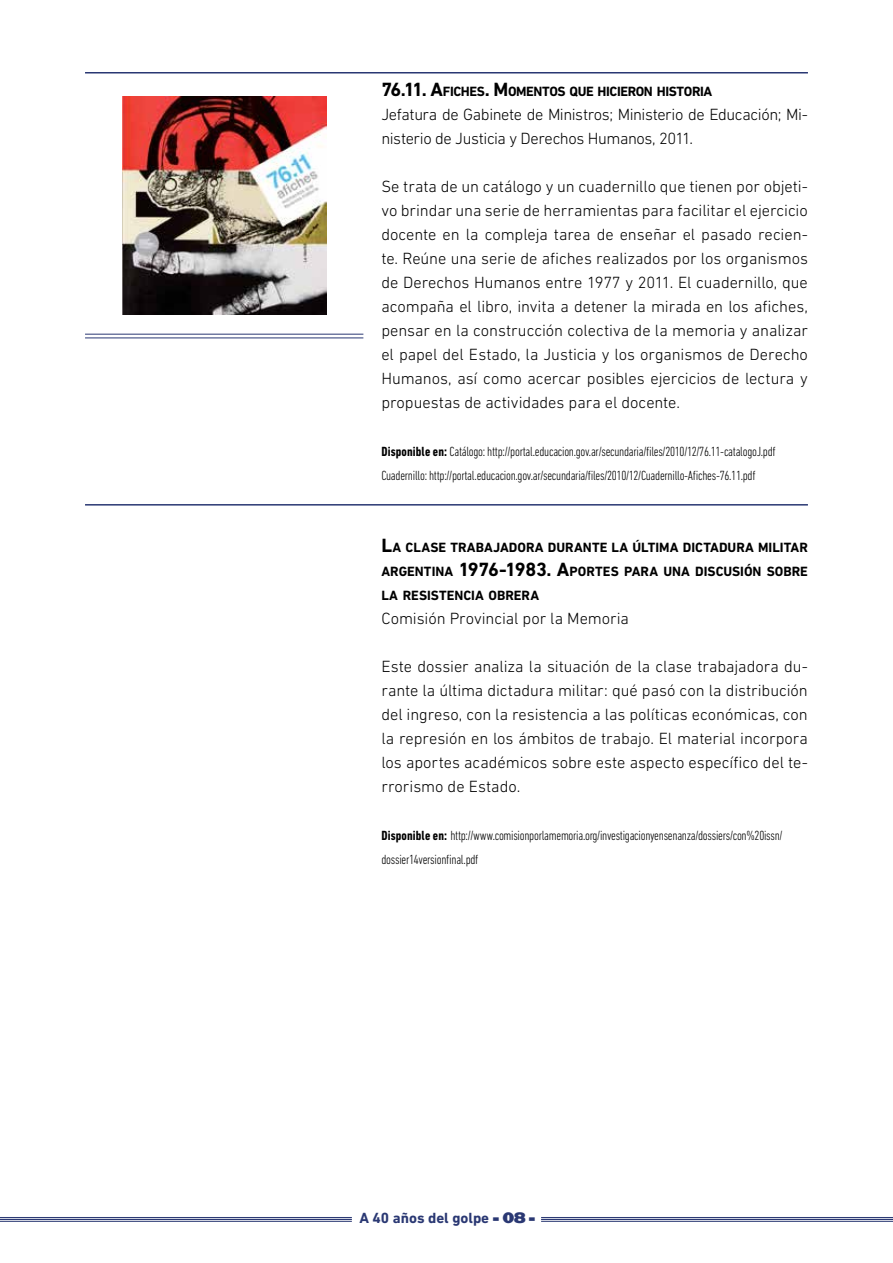
<style>
.page{position:relative;width:893px;height:1263px;background:#fff}
.page>*{position:absolute;margin:0;border:0;box-sizing:border-box;transform-origin:0 0}
.t1{font:300 16.5px/24px "DIN Next LT Pro";letter-spacing:-.01em;color:#000;text-align:justify}
.t2{font:700 15px "DIN Next LT Pro";color:#2a3873}
.t3{font:700 13.65px/24px "DIN Next LT Pro";color:#000;text-align:justify}
.t4{font:700 13.65px "DIN Next LT Pro";letter-spacing:-.03em;color:#000}
.t5{font:300 condensed 13.5px/24px "DIN Next LT Pro";letter-spacing:-.02em;color:#000}
.s1{font-size:19.5px}
.s2{font-weight:700}
.s3{font-family:"Giza Five Five";font-weight:400}
</style>
<div class="page">
<hr style="left:0;top:1217px;width:352px;height:1px;background:#2a3873">
<hr style="left:0;top:1219px;width:352px;height:1px;background:#2a3873">
<hr style="left:0;top:1221px;width:352px;height:1px;background:#2a3873">
<hr style="left:541px;top:1217px;width:352px;height:1px;background:#2a3873">
<hr style="left:541px;top:1219px;width:352px;height:1px;background:#2a3873">
<hr style="left:541px;top:1221px;width:352px;height:1px;background:#2a3873">
<hr style="left:85px;top:337px;width:278px;height:1px;background:#2a3873">
<hr style="left:85px;top:334px;width:278px;height:1px;background:#2a3873">
<hr style="left:85px;top:72px;width:723px;height:2px;background:#2a3873">
<hr style="left:85px;top:504px;width:723px;height:2px;background:#2a3873">
<img style="left:122px;top:96px;width:204px;height:218px">
<p class="t4" style="left:381px;top:83px;width:332px"><span class="s1">76.11. A</span>FICHES<span class="s1">. M</span> OMENTOS QUE HICIERON HISTORIA</p>
<p class="t1" style="left:381px;top:102px;width:428px">Jefatura de Gabinete de Ministros; Ministerio de Educación; Mi&shy;nisterio de Justicia y Derechos Humanos, 2011.</p>
<p class="t1" style="left:381px;top:174px;width:428px">Se trata de un catálogo y un cuadernillo que tienen por objeti&shy;vo brindar una serie de herramientas para facilitar el ejercicio docente en la compleja tarea de enseñar el pasado recien&shy;te. Reúne una serie de afiches realizados por los organismos de Derechos Humanos entre 1977 y 2011. El cuadernillo, que acompaña el libro, invita a detener la mirada en los afiches, pensar en la construcción colectiva de la memoria y analizar el papel del Estado, la Justicia y los organismos de Derecho Humanos, así como acercar posibles ejercicios de lectura y propuestas de actividades para el docente.</p>
<p class="t5" style="left:381px;top:439px;width:396px"><span class="s2">Disponible en:</span> Catálogo: http://portal.educacion.gov.ar/secundaria/files/2010/12/76.11-catalogoJ.pdf<br>Cuadernillo: http://portal.educacion.gov.ar/secundaria/files/2010/12/Cuadernillo-Afiches-76.11.pdf</p>
<p class="t3" style="left:381px;top:535px;width:428px"><span class="s1">L</span>A CLASE TRABAJADORA DURANTE LA ÚLTIMA DICTADURA MILITAR ARGENTINA <span class="s1">1976-1983. A</span>PORTES PARA UNA DISCUSIÓN SOBRE LA RESISTENCIA OBRERA</p>
<p class="t1" style="left:381px;top:606px;width:249px">Comisión Provincial por la Memoria</p>
<p class="t1" style="left:381px;top:654px;width:428px">Este dossier analiza la situación de la clase trabajadora du&shy;rante la última dictadura militar: qué pasó con la distribución del ingreso, con la resistencia a las políticas económicas, con la represión en los ámbitos de trabajo. El material incorpora los aportes académicos sobre este aspecto específico del te&shy;rrorismo de Estado.</p>
<p class="t5" style="left:381px;top:823px;width:403px"><span class="s2">Disponible en:</span> http://www.comisionporlamemoria.org/investigacionyensenanza/dossiers/con%20issn/ dossier14versionfinal.pdf</p>
<p class="t2" style="left:359px;top:1209px;width:178px">A 40 años del golpe <span class="s3">- 08 -</span></p>
</div>
